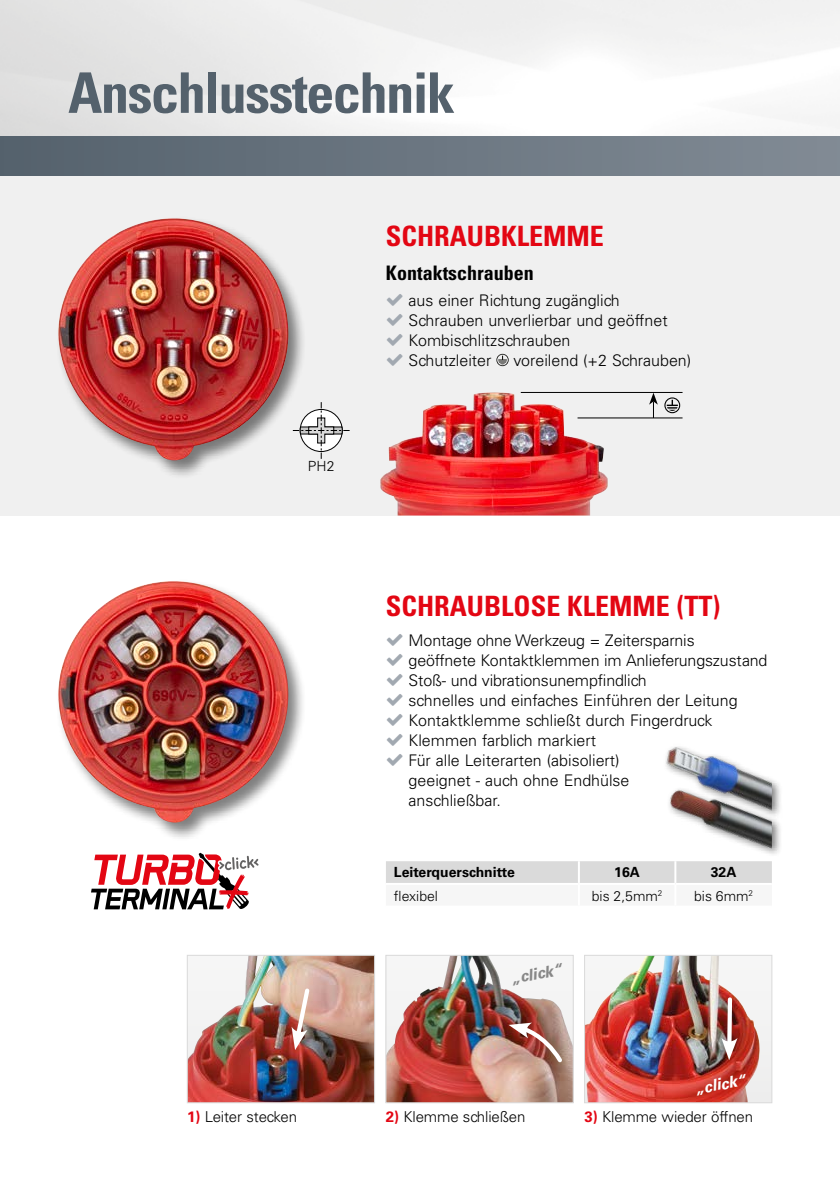
<style>
.page{position:relative;width:840px;height:1191px;background:#fff}
.page>*{position:absolute;margin:0;border:0;box-sizing:border-box;transform-origin:0 0}
.t1{font:700 condensed 56px "Univers";letter-spacing:-.025em;color:#54616c}
.t2{font:700 condensed 28px "Univers";color:#e30613}
.t3{font:700 condensed 20px "Univers";color:#000}
.t4{font:300 16px/20px "Univers";color:#000}
.t5{font:italic 700 16px "Univers";color:#878787}
.t6{font:italic 700 16px "Univers";color:#fff}
.t7{font:300 15px "Univers";letter-spacing:-.01em;color:#000}
.t8{font:300 14px "Univers";color:#000}
.t9{font:700 14px "Univers";color:#000}
.s1{font-weight:700;color:#e30613}
</style>
<div class="page">
<div style="left:0;top:176px;width:839px;height:340px;background:#f0f0f0"></div>
<div style="left:0;top:136px;width:839px;height:40px;background:linear-gradient(to right,#54616d,#828b95)"></div>
<div style="left:662px;top:743px;width:120px;height:113px;background:#000;opacity:.5"></div>
<img style="left:662px;top:743px;width:109px;height:112px">
<svg style="left:91px;top:852px;width:167px;height:57px"></svg>
<div style="left:56px;top:215px;width:251px;height:264px;background:#000;opacity:.5"></div>
<img style="left:58px;top:218px;width:230px;height:242px">
<div style="left:55px;top:578px;width:252px;height:263px;background:#000;opacity:.5"></div>
<img style="left:58px;top:581px;width:230px;height:242px">
<img style="left:380px;top:392px;width:227px;height:123px">
<img style="left:189px;top:957px;width:183px;height:144px">
<div style="left:187px;top:955px;width:187px;height:148px;border:1px solid #dadada"></div>
<svg style="left:291px;top:985px;width:21px;height:65px"></svg>
<img style="left:387px;top:957px;width:184px;height:144px">
<div style="left:385px;top:955px;width:188px;height:148px;border:1px solid #dadada"></div>
<svg style="left:508px;top:1022px;width:57px;height:44px;background:#af7d72"></svg>
<div style="left:584px;top:955px;width:187px;height:147px;background:#f2f2f2"></div>
<img style="left:586px;top:957px;width:174px;height:144px">
<div style="left:584px;top:955px;width:187px;height:148px;border:1px solid #dadada"></div>
<svg style="left:721px;top:995px;width:16px;height:65px"></svg>
<hr style="left:520px;top:392px;width:162px;height:1px;background:#000">
<hr style="left:577px;top:417px;width:105px;height:1px;background:#000">
<svg style="left:648px;top:393px;width:9px;height:25px"></svg>
<svg style="left:664px;top:397px;width:15px;height:16px"></svg>
<svg style="left:293px;top:402px;width:56px;height:57px"></svg>
<svg style="left:496px;top:354px;width:12px;height:12px"></svg>
<div style="left:386px;top:861px;width:385px;height:22px;background:#dadada"></div>
<hr style="left:577px;top:861px;width:2px;height:22px;background:#fff">
<hr style="left:674px;top:861px;width:2px;height:22px;background:#fff">
<h1 class="t1" style="left:68px;top:59px;width:388px">Anschlusstechnik</h1>
<h2 class="t2" style="left:386px;top:219px;width:219px">SCHRAUBKLEMME</h2>
<p class="t8" style="left:308px;top:458px;width:28px">PH2</p>
<p class="t3" style="left:386px;top:261px;width:149px">Kontaktschrauben</p>
<p class="t4" style="left:408px;top:290px;width:260px">aus einer Richtung zugänglich<br>Schrauben unverlierbar und geöffnet<br>Kombischlitzschrauben<br>Schutzleiter</p>
<p class="t4" style="left:513px;top:350px;width:179px">voreilend (+2 Schrauben)</p>
<h2 class="t2" style="left:386px;top:589px;width:336px">SCHRAUBLOSE KLEMME (TT)</h2>
<p class="t4" style="left:408px;top:630px;width:360px">Montage ohne Werkzeug = Zeitersparnis<br>geöffnete Kontaktklemmen im Anlieferungszustand Stoß- und vibrationsunempfindlich<br>schnelles und einfaches Einführen der Leitung Kontaktklemme schließt durch Fingerdruck Klemmen farblich markiert<br>Für alle Leiterarten (abisoliert)<br>geeignet - auch ohne Endhülse<br>anschließbar.</p>
<p class="t9" style="left:394px;top:864px;width:122px">Leiterquerschnitte</p>
<p class="t9" style="left:614px;top:864px;width:27px">16A</p>
<p class="t9" style="left:710px;top:864px;width:27px">32A</p>
<p class="t8" style="left:394px;top:887px;width:46px">flexibel</p>
<p class="t8" style="left:591px;top:887px;width:72px">bis 2,5mm<sup>2</sup></p>
<p class="t8" style="left:693px;top:887px;width:60px">bis 6mm<sup>2</sup></p>
<p class="t5" style="left:509px;top:968px;width:53px;rotate:-10deg">„click“</p>
<p class="t6" style="left:693px;top:1079px;width:53px;rotate:-10deg">„click“</p>
<p class="t7" style="left:187px;top:1108px;width:111px"><span class="s1">1)</span> Leiter stecken</p>
<p class="t7" style="left:386px;top:1108px;width:141px"><span class="s1">2)</span> Klemme schließen</p>
<p class="t7" style="left:584px;top:1108px;width:170px"><span class="s1">3)</span> Klemme wieder öffnen</p>
</div>
